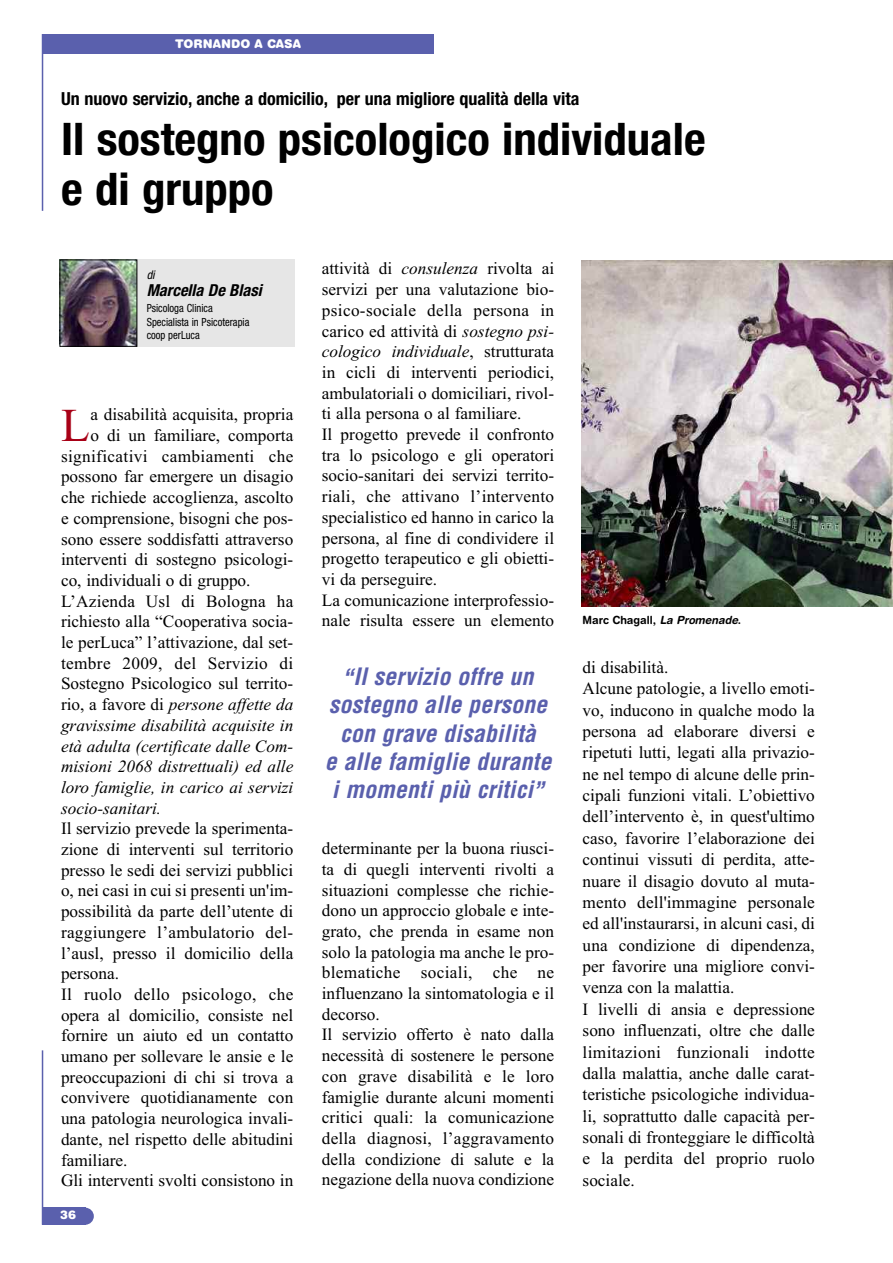
<style>
.page{position:relative;width:893px;height:1263px;background:#fff}
.page>*{position:absolute;margin:0;border:0;box-sizing:border-box;transform-origin:0 0}
.t1{font:47.1px "Times New Roman";color:#a80016}
.t2{font:700 condensed 45px/50.1px "Helvetica Neue";color:#000;scale:1.04 1}
.t3{font:italic 700 condensed 23.4px/28.2px "Helvetica";letter-spacing:.005em;color:#5a60ad;text-align:center}
.t4{font:700 condensed 18px "Helvetica Neue";color:#000}
.t5{font:17.25px/20.7px "Times New Roman";color:#000}
.t6{font:italic 17.25px "Times New Roman";color:#000}
.t7{font:17.25px "Times New Roman";letter-spacing:.02em;color:#000}
.t8{font:italic 700 condensed 16.5px "Helvetica Neue";color:#000}
.t9{font:900 12px "Helvetica Rounded";color:#fff}
.t10{font:italic condensed 12px "Helvetica Neue";color:#000}
.t11{font:condensed 11.25px/13.5px "Helvetica Neue";color:#000;scale:.94 1}
.t12{font:700 11.25px "Helvetica Rounded";color:#000;scale:.96 1}
.s1{font-style:normal}
.s2{font-style:italic}
.s3{font-family:"Helvetica Neue"}
</style>
<div class="page">
<div style="left:43px;top:1208px;width:43px;height:17px;background:#5a60ad"></div>
<div style="left:43px;top:1208px;width:51px;height:17px;background:#5a60ad;border-radius:9px"></div>
<hr style="left:42px;top:34px;width:1px;height:177px;background:#5a60ad">
<hr style="left:42px;top:1050px;width:1px;height:175px;background:#5a60ad">
<div style="left:43px;top:34px;width:391px;height:20px;background:#5a60ad"></div>
<div style="left:114px;top:260px;width:181px;height:87px;background:#e6e6e6"></div>
<img style="left:62px;top:262px;width:73px;height:83px">
<div style="left:60px;top:260px;width:77px;height:87px;border:1px solid #000"></div>
<img style="left:581px;top:261px;width:312px;height:345px">
<p class="t9" style="left:175px;top:40px;width:127px">TORNANDO A CASA</p>
<p class="t4" style="left:61px;top:92px;width:520px">Un nuovo servizio, anche a domicilio, per una migliore qualità della vita</p>
<h2 class="t2" style="left:61px;top:118px;width:621px">Il sostegno psicologico individuale e di gruppo</h2>
<p class="t10" style="left:147px;top:270px;width:10px">di</p>
<p class="t8" style="left:147px;top:285px;width:116px">Marcella De Blasi</p>
<p class="t11" style="left:147px;top:303px;width:111px">Psicologa Clinica<br>Specialista in Psicoterapia coop perLuca</p>
<h1 class="t1" style="left:61px;top:397px;width:30px">L</h1>
<p class="t5" style="left:91px;top:404px;width:204px">a disabilità acquisita, propria</p>
<p class="t5" style="left:91px;top:425px;width:204px">o di un familiare, comporta</p>
<p class="t7" style="left:61px;top:446px;width:234px">significativi cambiamenti che</p>
<p class="t5" style="left:61px;top:466px;width:234px">possono far emergere un disagio</p>
<p class="t5" style="left:61px;top:487px;width:234px">che richiede accoglienza, ascolto</p>
<p class="t5" style="left:61px;top:507px;width:234px">e comprensione, bisogni che pos-</p>
<p class="t5" style="left:61px;top:528px;width:234px">sono essere soddisfatti attraverso</p>
<p class="t5" style="left:61px;top:549px;width:234px">interventi di sostegno psicologi-</p>
<p class="t5" style="left:61px;top:570px;width:191px">co, individuali o di gruppo.</p>
<p class="t5" style="left:61px;top:590px;width:234px">L’Azienda Usl di Bologna ha</p>
<p class="t5" style="left:61px;top:611px;width:234px">richiesto alla “Cooperativa socia-</p>
<p class="t5" style="left:61px;top:632px;width:234px">le perLuca” l’attivazione, dal set-</p>
<p class="t7" style="left:61px;top:653px;width:234px">tembre 2009, del Servizio di</p>
<p class="t5" style="left:61px;top:673px;width:234px">Sostegno Psicologico sul territo-</p>
<p class="t6" style="left:61px;top:694px;width:234px"><span class="s1">rio, a favore di</span> persone affette da</p>
<p class="t6" style="left:61px;top:715px;width:234px">gravissime disabilità acquisite in</p>
<p class="t6" style="left:61px;top:735px;width:234px">età adulta (certificate dalle Com-</p>
<p class="t6" style="left:61px;top:756px;width:234px">misioni 2068 distrettuali) ed alle</p>
<p class="t6" style="left:61px;top:777px;width:234px">loro famiglie, in carico ai servizi</p>
<p class="t6" style="left:61px;top:798px;width:102px">socio-sanitari.</p>
<p class="t5" style="left:61px;top:818px;width:234px">Il servizio prevede la sperimenta&shy;zione di interventi sul territorio presso le sedi dei servizi pubblici o, nei casi in cui si presenti un'im&shy;possibilità da parte dell’utente di raggiungere l’ambulatorio del&shy;l’ausl, presso il domicilio della persona.<br>Il ruolo dello psicologo, che opera al domicilio, consiste nel fornire un aiuto ed un contatto umano per sollevare le ansie e le preoccupazioni di chi si trova a convivere quotidianamente con una patologia neurologica invali&shy;dante, nel rispetto delle abitudini familiare.<br>Gli interventi svolti consistono in</p>
<p class="t9" style="left:60px;top:1211px;width:18px">36</p>
<p class="t5" style="left:322px;top:258px;width:234px">attività di <span class="s2">consulenza</span> rivolta ai servizi per una valutazione bio&shy;psico-sociale della persona in carico ed attività di <span class="s2">sostegno psi&shy;cologico individuale</span>, strutturata in cicli di interventi periodici, ambulatoriali o domiciliari, rivol&shy;ti alla persona o al familiare.<br>Il progetto prevede il confronto tra lo psicologo e gli operatori socio-sanitari dei servizi territo&shy;riali, che attivano l’intervento specialistico ed hanno in carico la persona, al fine di condividere il progetto terapeutico e gli obietti&shy;vi da perseguire.<br>La comunicazione interprofessio&shy;nale risulta essere un elemento</p>
<h3 class="t3" style="left:325px;top:663px;width:228px"><span class="s3">“</span>Il servizio offre un sostegno alle persone con grave disabilità<br>e alle famiglie durante i momenti più critici<span class="s3">”</span></h3>
<p class="t5" style="left:322px;top:838px;width:234px">determinante per la buona riusci&shy;ta di quegli interventi rivolti a situazioni complesse che richie&shy;dono un approccio globale e inte&shy;grato, che prenda in esame non solo la patologia ma anche le pro&shy;blematiche sociali, che ne influenzano la sintomatologia e il decorso.<br>Il servizio offerto è nato dalla necessità di sostenere le persone con grave disabilità e le loro famiglie durante alcuni momenti critici quali: la comunicazione della diagnosi, l’aggravamento della condizione di salute e la negazione della nuova condizione</p>
<p class="t12" style="left:583px;top:615px;width:167px">Marc Chagall, <span class="s2">La Promenade</span>.</p>
<p class="t5" style="left:583px;top:656px;width:234px;line-height:21.3px">di disabilità.<br>Alcune patologie, a livello emoti&shy;vo, inducono in qualche modo la persona ad elaborare diversi e ripetuti lutti, legati alla privazio&shy;ne nel tempo di alcune delle prin&shy;cipali funzioni vitali. L’obiettivo dell’intervento è, in quest'ultimo caso, favorire l’elaborazione dei continui vissuti di perdita, atte&shy;nuare il disagio dovuto al muta&shy;mento dell'immagine personale ed all'instaurarsi, in alcuni casi, di una condizione di dipendenza, per favorire una migliore convi&shy;venza con la malattia.<br>I livelli di ansia e depressione sono influenzati, oltre che dalle limitazioni funzionali indotte dalla malattia, anche dalle carat&shy;teristiche psicologiche individua&shy;li, soprattutto dalle capacità per&shy;sonali di fronteggiare le difficoltà e la perdita del proprio ruolo sociale.</p>
</div>
